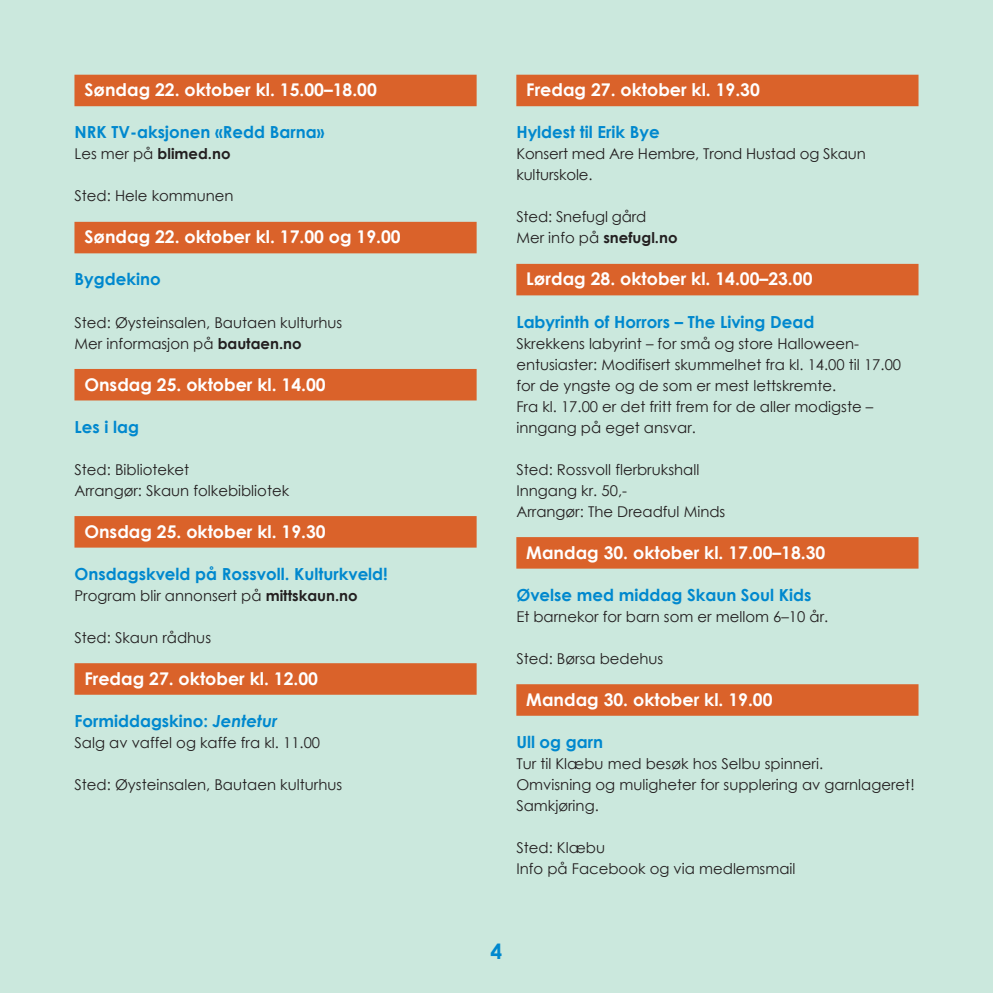
<style>
.page{position:relative;width:993px;height:993px;background:#fff}
.page>*{position:absolute;margin:0;border:0;box-sizing:border-box;transform-origin:0 0}
.t1{font:700 21px "Century Gothic";color:#0088ce}
.dag_oversikt{font:700 17.5px "Century Gothic";color:#fff}
.arrangement{font:700 16.62px "Century Gothic";color:#0088ce}
.tabell{font:14.88px/21px "Century Gothic";color:#231f20}
.tabell-2{font:700 14.88px "Century Gothic";color:#231f20}
.s1{font-weight:400}
.s2{font-weight:700}
.s3{font-style:italic}
</style>
<div class="page">
<div style="left:0;top:0;width:992px;height:992px;background:#cbe8dd"></div>
<div style="left:74px;top:75px;width:402px;height:31px;background:#da622a"></div>
<div style="left:74px;top:222px;width:402px;height:31px;background:#da622a"></div>
<div style="left:74px;top:369px;width:402px;height:31px;background:#da622a"></div>
<div style="left:74px;top:516px;width:402px;height:31px;background:#da622a"></div>
<div style="left:74px;top:663px;width:402px;height:31px;background:#da622a"></div>
<div style="left:516px;top:75px;width:402px;height:31px;background:#da622a"></div>
<div style="left:516px;top:264px;width:402px;height:31px;background:#da622a"></div>
<div style="left:516px;top:537px;width:402px;height:31px;background:#da622a"></div>
<div style="left:516px;top:684px;width:402px;height:31px;background:#da622a"></div>
<p class="dag_oversikt" style="left:84px;top:77px;width:294px">Søndag 22. oktober kl. 15.00–18.00</p>
<p class="arrangement" style="left:74px;top:120px;width:251px">NRK TV-aksjonen «Redd Barna»</p>
<p class="tabell-2" style="left:74px;top:143px;width:157px"><span class="s1">Les mer på</span> blimed.no</p>
<p class="tabell" style="left:74px;top:185px;width:161px">Sted: Hele kommunen</p>
<p class="dag_oversikt" style="left:84px;top:224px;width:318px">Søndag 22. oktober kl. 17.00 og 19.00</p>
<p class="arrangement" style="left:74px;top:267px;width:88px">Bygdekino</p>
<p class="tabell" style="left:74px;top:311px;width:269px">Sted: Øysteinsalen, Bautaen kulturhus</p>
<p class="tabell" style="left:74px;top:332px;width:229px">Mer informasjon på <span class="s2">bautaen.no</span></p>
<p class="dag_oversikt" style="left:84px;top:371px;width:243px">Onsdag 25. oktober kl. 14.00</p>
<p class="arrangement" style="left:74px;top:414px;width:66px">Les i lag</p>
<p class="tabell" style="left:74px;top:458px;width:116px">Sted: Biblioteket</p>
<p class="tabell" style="left:74px;top:479px;width:216px">Arrangør: Skaun folkebibliotek</p>
<p class="dag_oversikt" style="left:84px;top:518px;width:243px">Onsdag 25. oktober kl. 19.30</p>
<p class="arrangement" style="left:74px;top:561px;width:315px">Onsdagskveld på Rossvoll. Kulturkveld!</p>
<p class="tabell" style="left:74px;top:584px;width:284px">Program blir annonsert på <span class="s2">mittskaun.no</span></p>
<p class="tabell" style="left:74px;top:626px;width:138px">Sted: Skaun rådhus</p>
<p class="dag_oversikt" style="left:84px;top:665px;width:235px">Fredag 27. oktober kl. 12.00</p>
<p class="arrangement" style="left:74px;top:708px;width:204px">Formiddagskino: <span class="s3">Jentetur</span></p>
<p class="tabell" style="left:74px;top:731px;width:247px">Salg av vaffel og kaffe fra kl. 11.00</p>
<p class="tabell" style="left:74px;top:773px;width:269px">Sted: Øysteinsalen, Bautaen kulturhus</p>
<p class="dag_oversikt" style="left:526px;top:77px;width:235px">Fredag 27. oktober kl. 19.30</p>
<p class="arrangement" style="left:516px;top:120px;width:145px">Hyldest til Erik Bye</p>
<p class="tabell" style="left:516px;top:143px;width:351px">Konsert med Are Hembre, Trond Hustad og Skaun kulturskole.</p>
<p class="tabell" style="left:516px;top:206px;width:163px">Sted: Snefugl gård<br>Mer info på <span class="s2">snefugl.no</span></p>
<p class="dag_oversikt" style="left:526px;top:266px;width:287px">Lørdag 28. oktober kl. 14.00–23.00</p>
<p class="arrangement" style="left:516px;top:309px;width:299px">Labyrinth of Horrors – The Living Dead</p>
<p class="tabell" style="left:516px;top:332px;width:386px">Skrekkens labyrint – for små og store Halloween&shy;entusiaster: Modifisert skummelhet fra kl. 14.00 til 17.00 for de yngste og de som er mest lettskremte.</p>
<p class="tabell" style="left:516px;top:395px;width:358px">Fra kl. 17.00 er det fritt frem for de aller modigste – inngang på eget ansvar.</p>
<p class="tabell" style="left:516px;top:458px;width:184px">Sted: Rossvoll flerbrukshall</p>
<p class="tabell" style="left:516px;top:479px;width:112px">Inngang kr. 50,-</p>
<p class="tabell" style="left:516px;top:500px;width:210px">Arrangør: The Dreadful Minds</p>
<p class="dag_oversikt" style="left:526px;top:539px;width:300px">Mandag 30. oktober kl. 17.00–18.30</p>
<p class="arrangement" style="left:516px;top:582px;width:296px">Øvelse med middag Skaun Soul Kids</p>
<p class="tabell" style="left:516px;top:605px;width:313px">Et barnekor for barn som er mellom 6–10 år.</p>
<p class="tabell" style="left:516px;top:647px;width:148px">Sted: Børsa bedehus</p>
<p class="dag_oversikt" style="left:526px;top:686px;width:248px">Mandag 30. oktober kl. 19.00</p>
<p class="arrangement" style="left:516px;top:729px;width:88px">Ull og garn</p>
<p class="tabell" style="left:516px;top:752px;width:308px">Tur til Klæbu med besøk hos Selbu spinneri.</p>
<p class="tabell" style="left:516px;top:773px;width:400px">Omvisning og muligheter for supplering av garnlageret!<br>Samkjøring.</p>
<p class="tabell" style="left:516px;top:836px;width:90px">Sted: Klæbu</p>
<p class="tabell" style="left:516px;top:857px;width:280px">Info på Facebook og via medlemsmail</p>
<h1 class="t1" style="left:490px;top:935px;width:13px">4</h1>
</div>
